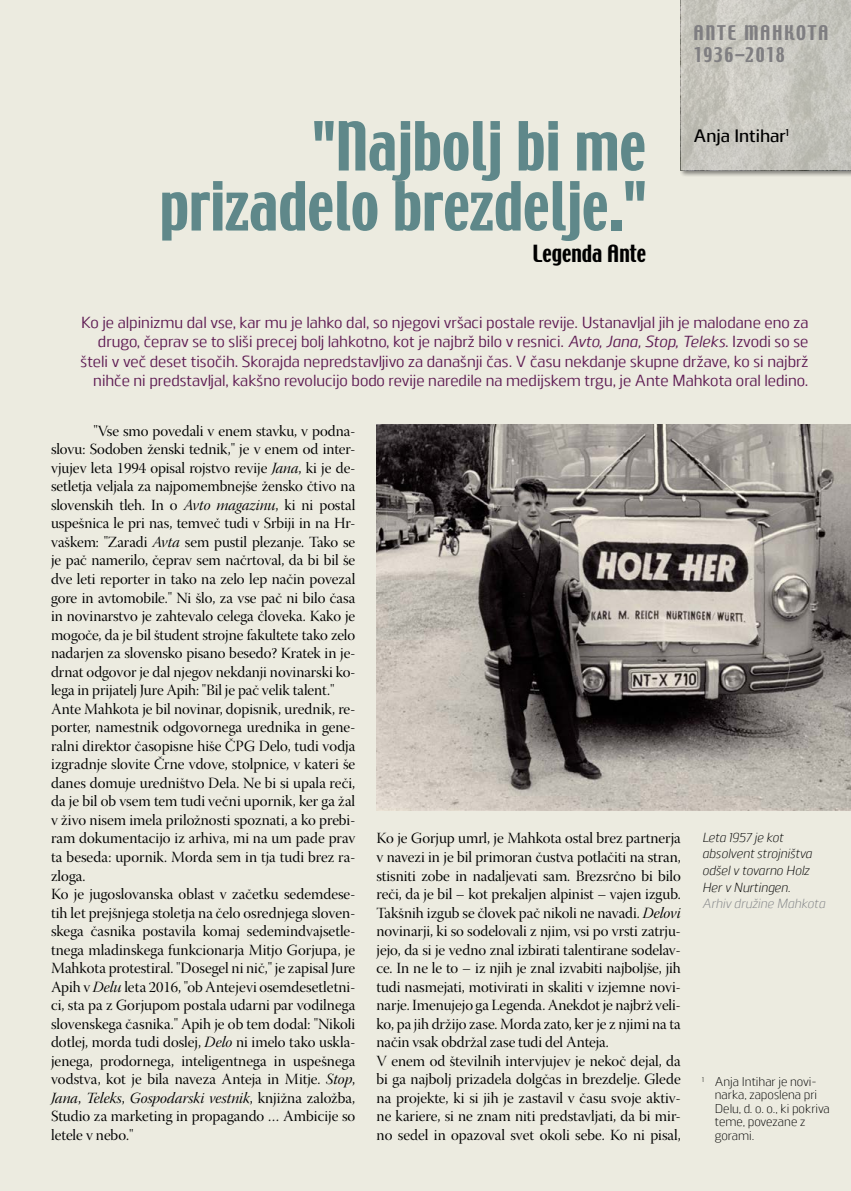
<style>
.page{position:relative;width:851px;height:1191px;background:#fff}
.page>*{position:absolute;margin:0;border:0;box-sizing:border-box;transform-origin:0 0}
.t1{font:60px/60px "Techno";color:#5f888a;text-align:right}
.t2{font:21px "Techno";color:#000}
.t3{font:18px/21.6px "Techno";letter-spacing:.085em;color:#7f7e81}
.t4{font:500 18px "Juhl";color:#000}
.t5{font:16.05px/19.5px "Juhl";color:#5d1a52;text-align:right}
.t6{font:15.45px/18.5px "Warnock Pro Disp";color:#000}
.t7{font:15.45px "Warnock Pro It Disp";letter-spacing:.005em;color:#000}
.t8{font:italic 300 13.2px/16.5px "Juhl";color:#000}
.t9{font:italic 300 13.2px "Juhl";color:#808285}
.t10{font:300 12.75px/13.5px "Juhl";color:#000}
.s1{font-style:italic}
.s2{font-family:"Warnock Pro It Disp"}
.s3{font-family:"Warnock Pro Disp"}
</style>
<div class="page">
<div style="left:0;top:0;width:850px;height:1191px;background:#ecebe0"></div>
<div style="left:679px;top:0;width:171px;height:177px;background:#000;opacity:.5"></div>
<svg style="left:680px;top:0;width:170px;height:170px;background:#c6c5bd"></svg>
<img style="left:376px;top:424px;width:474px;height:387px">
<h1 class="t1" style="left:160px;top:119px;width:488px">"Najbolj bi me prizadelo brezdelje."</h1>
<h2 class="t2" style="left:532px;top:239px;width:115px">Legenda Ante</h2>
<p class="t3" style="left:693px;top:23px;width:136px">ANTE MAHKOTA<br>1936–2018</p>
<p class="t4" style="left:693px;top:123px;width:97px">Anja Intihar<sup>1</sup></p>
<p class="t5" style="left:81px;top:311px;width:729px">Ko je alpinizmu dal vse, kar mu je lahko dal, so njegovi vršaci postale revije. Ustanavljal jih je malodane eno za drugo, čeprav se to sliši precej bolj lahkotno, kot je najbrž bilo v resnici. <span class="s1">Avto, Jana, Stop, Teleks</span>. Izvodi so se šteli v več deset tisočih. Skorajda nepredstavljivo za današnji čas. V času nekdanje skupne države, ko si najbrž nihče ni predstavljal, kakšno revolucijo bodo revije naredile na medijskem trgu, je Ante Mahkota oral ledino.</p>
<p class="t6" style="left:51px;top:423px;width:306px;text-indent:43px">"Vse smo povedali v enem stavku, v podna&shy;slovu: Sodoben ženski tednik," je v enem od inter&shy;vjujev leta 1994 opisal rojstvo revije <span class="s2">Jana</span>, ki je de&shy;setletja veljala za najpomembnejše žensko čtivo na slovenskih tleh. In o <span class="s2">Avto magazinu</span>, ki ni postal uspešnica le pri nas, temveč tudi v Srbiji in na Hr&shy;vaškem: "Zaradi <span class="s2">Avta</span> sem pustil plezanje. Tako se je pač namerilo, čeprav sem načrtoval, da bi bil še dve leti reporter in tako na zelo lep način povezal gore in avtomobile." Ni šlo, za vse pač ni bilo časa in novinarstvo je zahtevalo celega človeka. Kako je mogoče, da je bil študent strojne fakultete tako zelo nadarjen za slovensko pisano besedo? Kratek in je&shy;drnat odgovor je dal njegov nekdanji novinarski ko&shy;lega in prijatelj Jure Apih: "Bil je pač velik talent." Ante Mahkota je bil novinar, dopisnik, urednik, re&shy;porter, namestnik odgovornega urednika in gene&shy;ralni direktor časopisne hiše ČPG Delo, tudi vodja izgradnje slovite Črne vdove, stolpnice, v kateri še danes domuje uredništvo Dela. Ne bi si upala reči, da je bil ob vsem tem tudi večni upornik, ker ga žal v živo nisem imela priložnosti spoznati, a ko prebi&shy;ram dokumentacijo iz arhiva, mi na um pade prav ta beseda: upornik. Morda sem in tja tudi brez ra&shy;zloga.<br>Ko je jugoslovanska oblast v začetku sedemdese&shy;tih let prejšnjega stoletja na čelo osrednjega sloven&shy;skega časnika postavila komaj sedemindvajsetle&shy;tnega mladinskega funkcionarja Mitjo Gorjupa, je Mahkota protestiral. "Dosegel ni nič," je zapisal Jure Apih v <span class="s2">Delu</span> leta 2016, "ob Antejevi osemdesetletni&shy;ci, sta pa z Gorjupom postala udarni par vodilnega slovenskega časnika." Apih je ob tem dodal: "Nikoli dotlej, morda tudi doslej, <span class="s2">Delo</span> ni imelo tako uskla&shy;jenega, prodornega, inteligentnega in uspešnega vodstva, kot je bila naveza Anteja in Mitje. <span class="s2">Stop</span>,</p>
<p class="t7" style="left:51px;top:1089px;width:306px">Jana<span class="s3">,</span> Teleks<span class="s3">,</span> Gospodarski vestnik<span class="s3">, knjižna založba,</span></p>
<p class="t6" style="left:51px;top:1109px;width:306px">Studio za marketing in propagando … Ambicije so letele v nebo."</p>
<p class="t6" style="left:376px;top:831px;width:306px">Ko je Gorjup umrl, je Mahkota ostal brez partnerja v navezi in je bil primoran čustva potlačiti na stran, stisniti zobe in nadaljevati sam. Brezsrčno bi bilo reči, da je bil – kot prekaljen alpinist – vajen izgub.<br>Takšnih izgub se človek pač nikoli ne navadi. <span class="s2">Delovi </span>novinarji, ki so sodelovali z njim, vsi po vrsti zatrju&shy;jejo, da si je vedno znal izbirati talentirane sodelav&shy;ce. In ne le to – iz njih je znal izvabiti najboljše, jih tudi nasmejati, motivirati in skaliti v izjemne novi&shy;narje. Imenujejo ga Legenda. Anekdot je najbrž veli&shy;ko, pa jih držijo zase. Morda zato, ker je z njimi na ta način vsak obdržal zase tudi del Anteja.<br>V enem od številnih intervjujev je nekoč dejal, da bi ga najbolj prizadela dolgčas in brezdelje. Glede na projekte, ki si jih je zastavil v času svoje aktiv&shy;ne kariere, si ne znam niti predstavljati, da bi mir&shy;no sedel in opazoval svet okoli sebe. Ko ni pisal,</p>
<p class="t8" style="left:702px;top:828px;width:111px">Leta 1957 je kot absolvent strojništva odšel v tovarno Holz<br>Her v Nurtingen.</p>
<p class="t9" style="left:702px;top:894px;width:124px">Arhiv družine Mahkota</p>
<p class="t10" style="left:714px;top:1073px;width:116px;text-indent:-13px"><sup>1</sup> Anja Intihar je novi&shy;narka, zaposlena pri<br>Delu, d. o. o., ki pokriva teme, povezane z gorami.</p>
</div>
